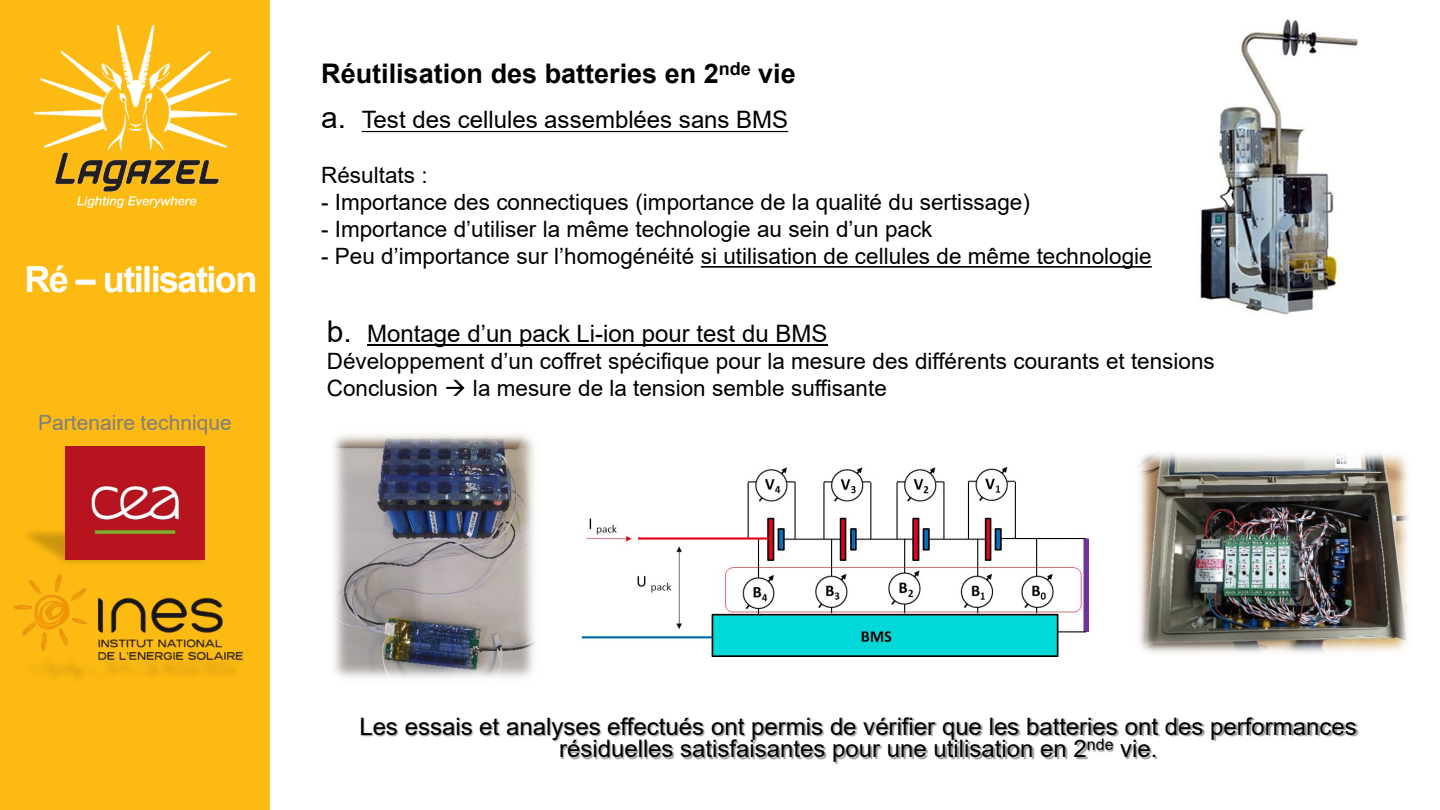
<style>
.page{position:relative;width:1440px;height:810px;background:#fff}
.page>*{position:absolute;margin:0;border:0;box-sizing:border-box;transform-origin:0 0}
.t1{font:700 36px "Arial";letter-spacing:-.045em;color:#fff}
.t2{font:700 27px "Arial";color:#000}
.t3{font:24px/22.5px "Arial";color:#000;text-align:center}
.t4{font:22.5px "Arial";color:#000}
.t5{font:21px "Arial";color:#7f7f7f}
.s1{font-size:30px}
</style>
<div class="page">
<img style="left:1200px;top:19px;width:158px;height:296px">
<div style="left:0;top:0;width:270px;height:810px;background:#fdba12"></div>
<img style="left:34px;top:25px;width:203px;height:183px">
<img style="left:46px;top:659px;width:197px;height:19px">
<img style="left:14px;top:574px;width:229px;height:85px">
<img style="left:65px;top:446px;width:140px;height:114px">
<svg style="left:362px;top:131px;width:426px;height:1px"></svg>
<svg style="left:701px;top:266px;width:451px;height:2px"></svg>
<img style="left:333px;top:434px;width:202px;height:244px">
<img style="left:580px;top:467px;width:509px;height:190px">
<hr style="left:367px;top:344px;width:210px;height:1px;background:#000">
<hr style="left:577px;top:344px;width:58px;height:1px;background:#000">
<hr style="left:635px;top:344px;width:193px;height:1px;background:#000">
<img style="left:1139px;top:453px;width:270px;height:200px">
<img style="left:361px;top:717px;width:998px;height:25px">
<img style="left:544px;top:726px;width:637px;height:39px">
<img style="left:1077px;top:729px;width:22px;height:36px">
<img style="left:1099px;top:726px;width:38px;height:39px">
<p class="t1" style="left:24px;top:254px;width:235px">Ré – utilisation</p>
<p class="t5" style="left:38px;top:408px;width:195px">Partenaire technique</p>
<p class="t2" style="left:321px;top:54px;width:476px">Réutilisation des batteries en 2<sup>nde</sup> vie</p>
<p class="t3" style="left:321px;top:109px;width:469px"><span class="s1">a.</span> Test des cellules assemblées sans BMS</p>
<p class="t4" style="left:321px;top:159px;width:108px">Résultats :</p>
<p class="t4" style="left:321px;top:186px;width:710px">- Importance des connectiques (importance de la qualité du sertissage)</p>
<p class="t4" style="left:321px;top:213px;width:613px">- Importance d’utiliser la même technologie au sein d’un pack</p>
<p class="t4" style="left:321px;top:240px;width:832px">- Peu d’importance sur l’homogénéité si utilisation de cellules de même technologie</p>
<p class="t3" style="left:327px;top:322px;width:502px"><span class="s1">b.</span> Montage d’un pack Li-ion pour test du BMS</p>
<p class="t4" style="left:327px;top:346px;width:890px">Développement d’un coffret spécifique pour la mesure des différents courants et tensions</p>
<p class="t4" style="left:327px;top:373px;width:562px">Conclusion → la mesure de la tension semble suffisante</p>
<p class="t3" style="left:359px;top:715px;width:999px">Les essais et analyses effectués ont permis de vérifier que les batteries ont des performances résiduelles satisfaisantes pour une utilisation en 2<sup>nde</sup> vie.</p>
</div>
